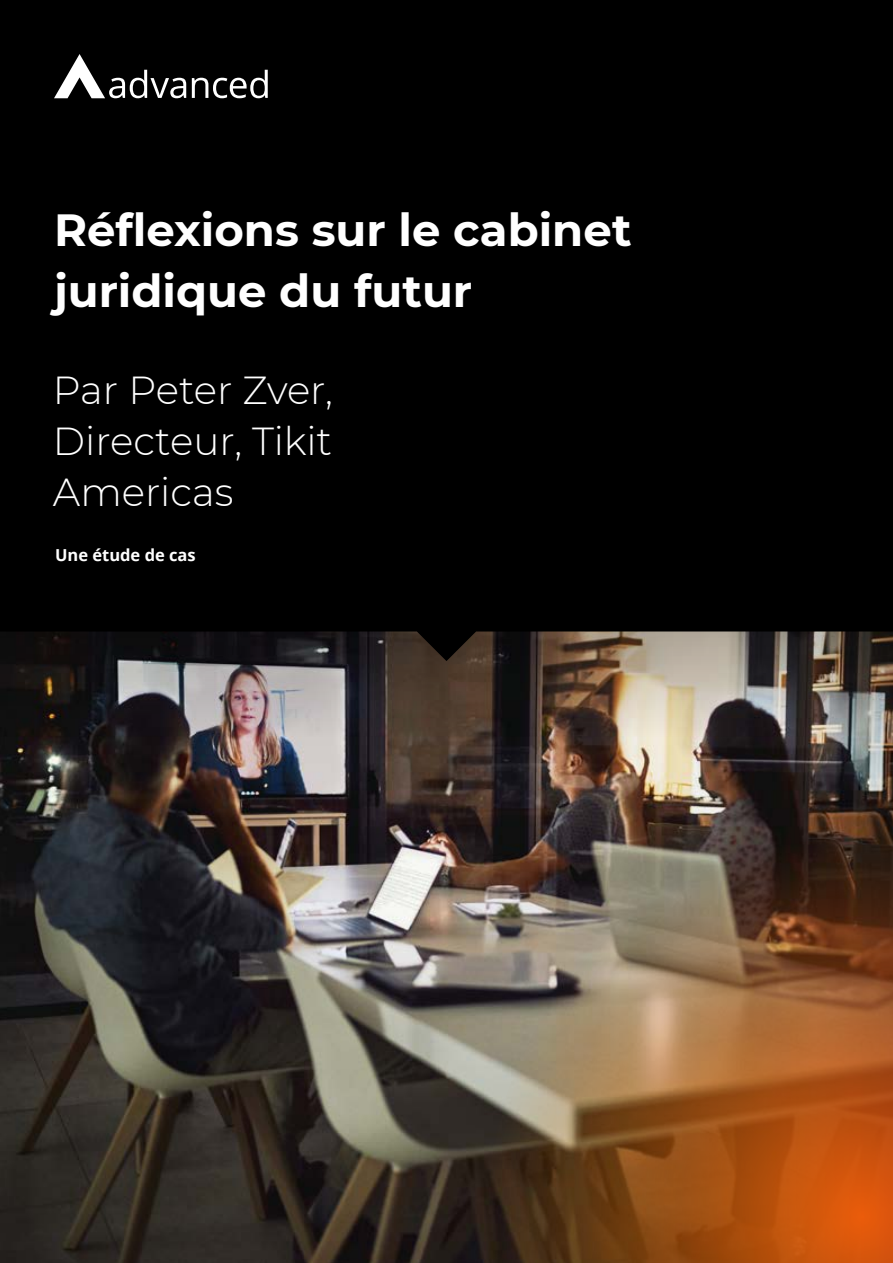
<style>
.page{position:relative;width:893px;height:1263px;background:#fff}
.page>*{position:absolute;margin:0;border:0;box-sizing:border-box;transform-origin:0 0}
.t1{font:700 45px/61.5px "Montserrat";color:#fff}
.t2{font:300 39px/51px "Montserrat";color:#fff;text-align:justify}
.t3{font:700 16.5px "Open Sans";color:#fff}
</style>
<div class="page">
<img style="left:0;top:738px;width:893px;height:525px">
<img style="left:0;top:661px;width:893px;height:77px">
<div style="left:0;top:0;width:893px;height:661px;background:#000"></div>
<img style="left:486px;top:837px;width:407px;height:426px">
<svg style="left:192px;top:70px;width:76px;height:28px"></svg>
<svg style="left:54px;top:54px;width:132px;height:44px"></svg>
<p class="t1" style="left:54px;top:197px;width:579px">Réflexions sur le cabinet juridique du futur</p>
<p class="t2" style="left:53px;top:364px;width:282px">Par Peter Zver, Directeur, Tikit Americas</p>
<p class="t3" style="left:55px;top:544px;width:142px">Une étude de cas</p>
</div>
